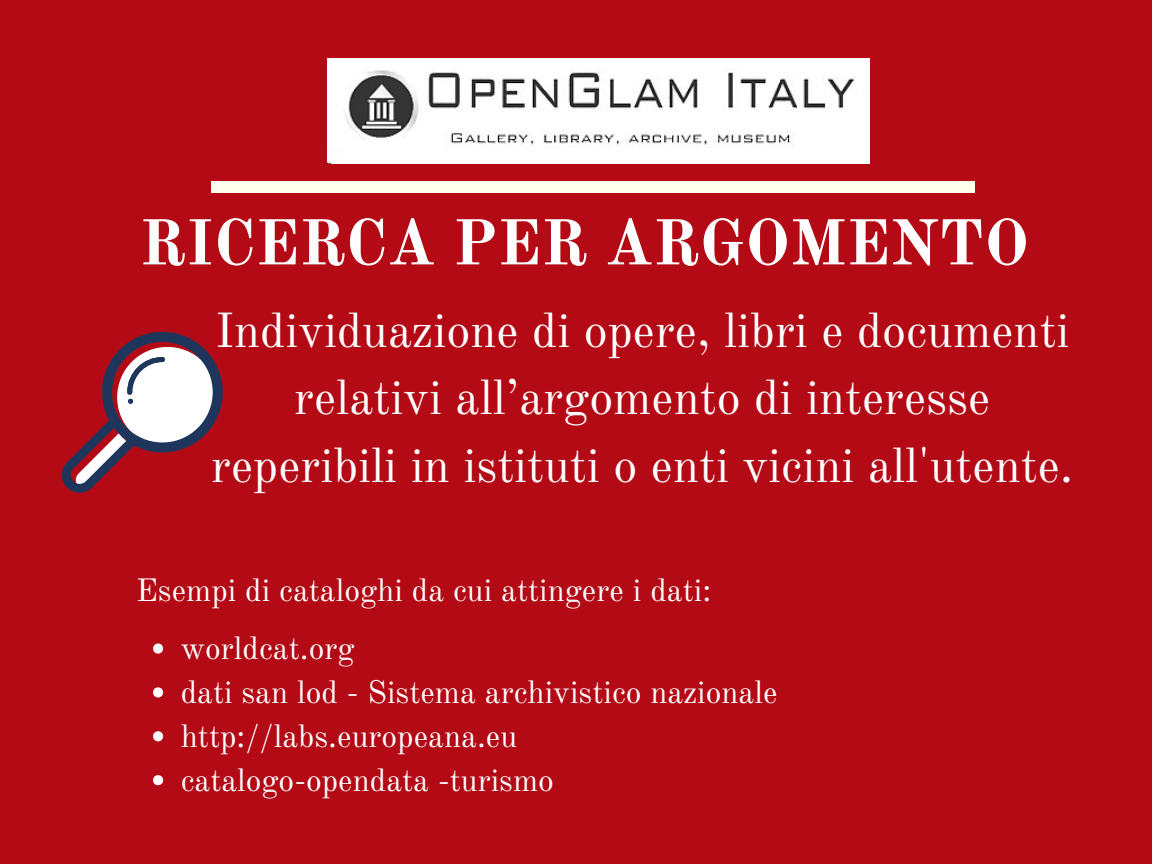
<style>
.page{position:relative;width:1152px;height:864px;background:#b30a16}
.page>*{position:absolute;margin:0;border:0;box-sizing:border-box;transform-origin:0 0}
.t1{font:700 63.45px "Old Standard TT";color:#fff}
.t2{font:48.3px/67.5px "Old Standard TT";color:#fff;text-align:center}
.t3{font:31.65px/43.8px "Old Standard TT";color:#fff}
</style>
<div class="page">
<div style="left:212px;top:181px;width:763px;height:11px;background:#ffffeb"></div>
<img style="left:327px;top:58px;width:543px;height:105px">
<svg style="left:153px;top:644px;width:10px;height:10px"></svg>
<svg style="left:153px;top:687px;width:10px;height:11px"></svg>
<svg style="left:153px;top:731px;width:10px;height:10px"></svg>
<svg style="left:153px;top:775px;width:10px;height:10px"></svg>
<svg style="left:62px;top:332px;width:161px;height:161px"></svg>
<h1 class="t1" style="left:140px;top:204px;width:891px">RICERCA PER ARGOMENTO</h1>
<h2 class="t2" style="left:211px;top:297px;width:864px">Individuazione di opere, libri e documenti relativi all’argomento di interesse reperibili in istituti o enti vicini all'utente.</h2>
<p class="t3" style="left:136px;top:568px;width:577px">Esempi di cataloghi da cui attingere i dati:</p>
<p class="t3" style="left:181px;top:627px;width:598px">worldcat.org<br>dati san lod - Sistema archivistico nazionale http://labs.europeana.eu<br>catalogo-opendata -turismo</p>
</div>
